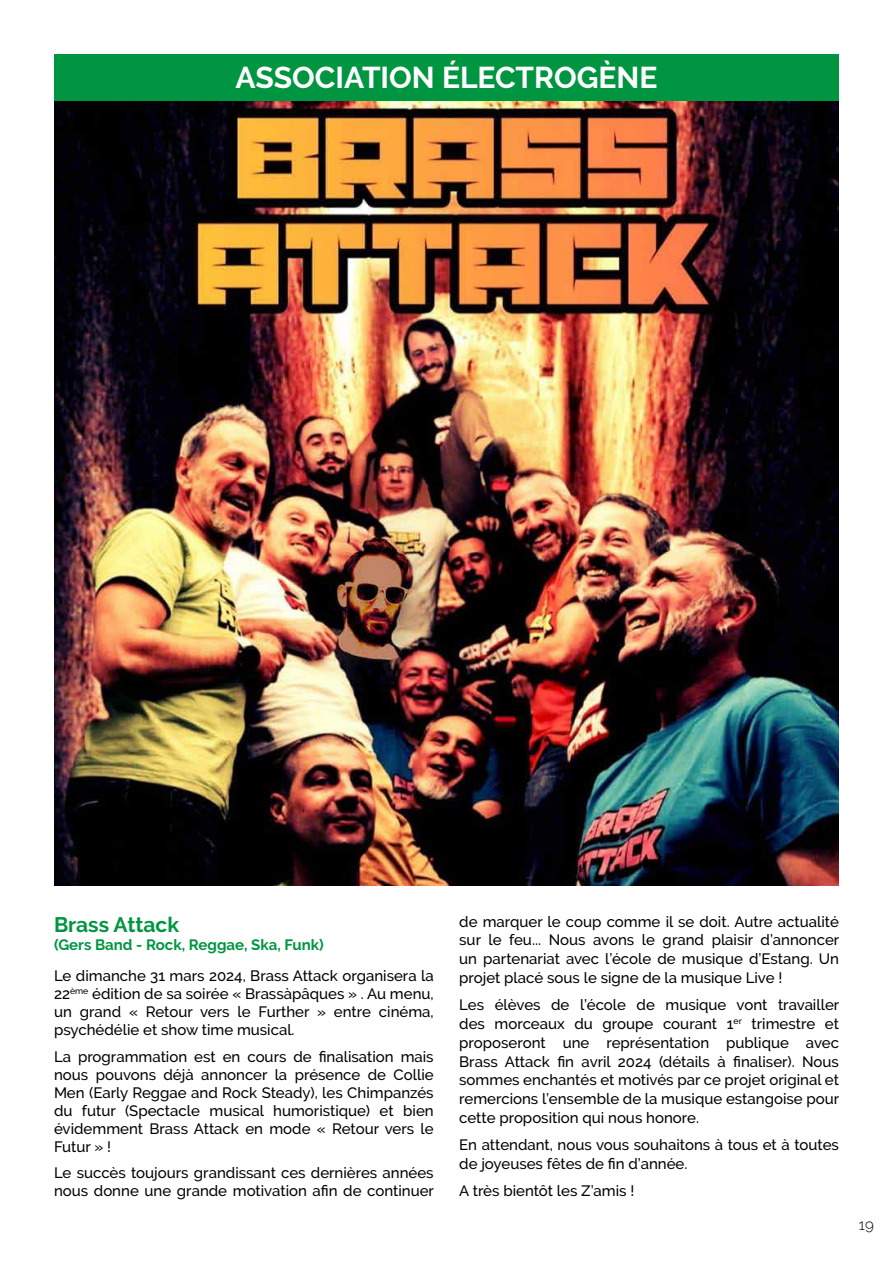
<style>
.page{position:relative;width:893px;height:1263px;background:#fff}
.page>*{position:absolute;margin:0;border:0;box-sizing:border-box;transform-origin:0 0}
.t1{font:700 30px "Raleway";color:#fff}
.t2{font:700 21px "Raleway";color:#009641}
.t3{font:500 15px/18.8px "Raleway";color:#000;text-align:justify}
.t4{font:700 15px "Raleway";color:#009641}
.t5{font:300 15px "Raleway";color:#000}
</style>
<div class="page">
<img style="left:54px;top:101px;width:785px;height:785px">
<div style="left:54px;top:54px;width:785px;height:47px;background:#009641"></div>
<h1 class="t1" style="left:236px;top:60px;width:423px">ASSOCIATION ÉLECTROGÈNE</h1>
<h2 class="t2" style="left:54px;top:913px;width:127px">Brass Attack</h2>
<p class="t4" style="left:54px;top:936px;width:271px">(Gers Band - Rock, Reggae, Ska, Funk)</p>
<p class="t3" style="left:54px;top:967px;width:381px;line-height:18px">Le dimanche 31 mars 2024, Brass Attack organisera la 22<sup>ème</sup> édition de sa soirée « Brassàpâques » . Au menu, un grand « Retour vers le Further » entre cinéma, psychédélie et show time musical.</p>
<p class="t3" style="left:54px;top:1047px;width:381px;line-height:18px">La programmation est en cours de finalisation mais nous pouvons déjà annoncer la présence de Collie Men (Early Reggae and Rock Steady), les Chimpanzés du futur (Spectacle musical humoristique) et bien évidemment Brass Attack en mode « Retour vers le Futur » !</p>
<p class="t3" style="left:54px;top:1164px;width:382px;line-height:18px">Le succès toujours grandissant ces dernières années nous donne une grande motivation afin de continuer</p>
<p class="t3" style="left:459px;top:912px;width:382px">de marquer le coup comme il se doit. Autre actualité sur le feu... Nous avons le grand plaisir d’annoncer un partenariat avec l’école de musique d’Estang. Un projet placé sous le signe de la musique Live !</p>
<p class="t3" style="left:459px;top:995px;width:382px">Les élèves de l’école de musique vont travailler des morceaux du groupe courant 1<sup>er</sup> trimestre et proposeront une représentation publique avec Brass Attack fin avril 2024 (détails à finaliser). Nous sommes enchantés et motivés par ce projet original et remercions l’ensemble de la musique estangoise pour cette proposition qui nous honore.</p>
<p class="t3" style="left:459px;top:1135px;width:381px">En attendant, nous vous souhaitons à tous et à toutes de joyeuses fêtes de fin d’année.</p>
<p class="t3" style="left:459px;top:1181px;width:177px">A très bientôt les Z’amis !</p>
<p class="t5" style="left:859px;top:1216px;width:16px">19</p>
</div>
